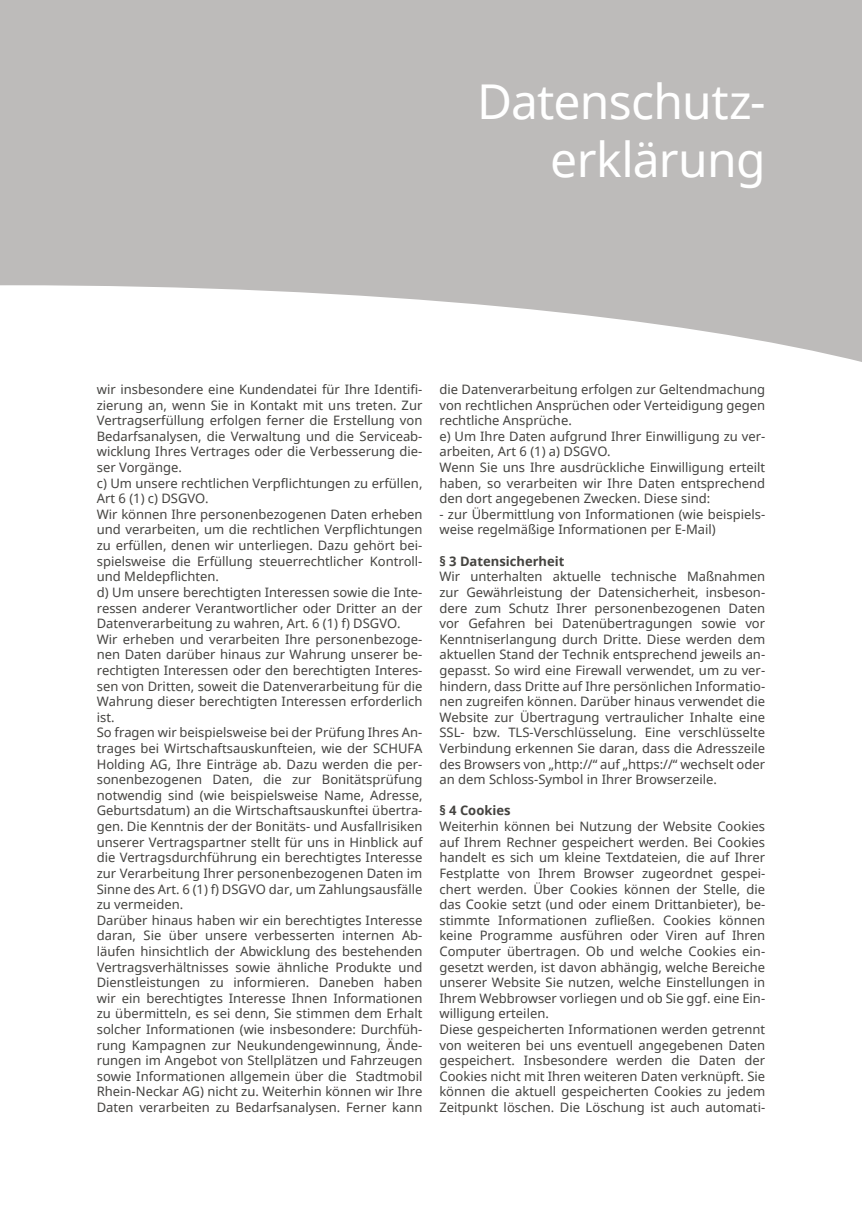
<style>
.page{position:relative;width:862px;height:1214px;background:#fff}
.page>*{position:absolute;margin:0;border:0;box-sizing:border-box;transform-origin:0 0}
.t1{font:48px/57.6px "Noto Sans";letter-spacing:-.015em;color:#fff;text-align:right}
.t2{font:13px/15.6px "Noto Sans";color:#444340}
.t3{font:700 13px "Noto Sans";color:#444340}
</style>
<div class="page">
<svg style="left:0;top:0;width:862px;height:362px;fill:#bdbbba"></svg>
<h1 class="t1" style="left:477px;top:72px;width:290px">Datenschutz&shy;erklärung</h1>
<p class="t2" style="left:97px;top:381px;width:327px">wir insbesondere eine Kundendatei für Ihre Identifi&shy;zierung an, wenn Sie in Kontakt mit uns treten. Zur Vertragserfüllung erfolgen ferner die Erstellung von Bedarfsanalysen, die Verwaltung und die Serviceab&shy;wicklung Ihres Vertrages oder die Verbesserung die&shy;ser Vorgänge.<br>c) Um unsere rechtlichen Verpflichtungen zu erfüllen, Art 6 (1) c) DSGVO.<br>Wir können Ihre personenbezogenen Daten erheben und verarbeiten, um die rechtlichen Verpflichtungen zu erfüllen, denen wir unterliegen. Dazu gehört bei&shy;spielsweise die Erfüllung steuerrechtlicher Kontroll&shy;und Meldepflichten.<br>d) Um unsere berechtigten Interessen sowie die Inte&shy;ressen anderer Verantwortlicher oder Dritter an der Datenverarbeitung zu wahren, Art. 6 (1) f) DSGVO.<br>Wir erheben und verarbeiten Ihre personenbezoge&shy;nen Daten darüber hinaus zur Wahrung unserer be&shy;rechtigten Interessen oder den berechtigten Interes&shy;sen von Dritten, soweit die Datenverarbeitung für die Wahrung dieser berechtigten Interessen erforderlich ist.<br>So fragen wir beispielsweise bei der Prüfung Ihres An&shy;trages bei Wirtschaftsauskunfteien, wie der SCHUFA Holding AG, Ihre Einträge ab. Dazu werden die per&shy;sonenbezogenen Daten, die zur Bonitätsprüfung notwendig sind (wie beispielsweise Name, Adresse, Geburtsdatum) an die Wirtschaftsauskunftei übertra&shy;gen. Die Kenntnis der der Bonitäts- und Ausfallrisiken unserer Vertragspartner stellt für uns in Hinblick auf die Vertragsdurchführung ein berechtigtes Interesse zur Verarbeitung Ihrer personenbezogenen Daten im Sinne des Art. 6 (1) f) DSGVO dar, um Zahlungsausfälle zu vermeiden.<br>Darüber hinaus haben wir ein berechtigtes Interesse daran, Sie über unsere verbesserten internen Ab&shy;läufen hinsichtlich der Abwicklung des bestehenden Vertragsverhältnisses sowie ähnliche Produkte und Dienstleistungen zu informieren. Daneben haben wir ein berechtigtes Interesse Ihnen Informationen zu übermitteln, es sei denn, Sie stimmen dem Erhalt solcher Informationen (wie insbesondere: Durchfüh&shy;rung Kampagnen zur Neukundengewinnung, Ände&shy;rungen im Angebot von Stellplätzen und Fahrzeugen sowie Informationen allgemein über die Stadtmobil Rhein-Neckar AG) nicht zu. Weiterhin können wir Ihre Daten verarbeiten zu Bedarfsanalysen. Ferner kann</p>
<p class="t2" style="left:439px;top:381px;width:327px">die Datenverarbeitung erfolgen zur Geltendmachung von rechtlichen Ansprüchen oder Verteidigung gegen rechtliche Ansprüche.<br>e) Um Ihre Daten aufgrund Ihrer Einwilligung zu ver&shy;arbeiten, Art 6 (1) a) DSGVO.<br>Wenn Sie uns Ihre ausdrückliche Einwilligung erteilt haben, so verarbeiten wir Ihre Daten entsprechend den dort angegebenen Zwecken. Diese sind:</p>
<p class="t2" style="left:439px;top:506px;width:327px">- zur Übermittlung von Informationen (wie beispiels&shy;weise regelmäßige Informationen per E-Mail)</p>
<p class="t3" style="left:439px;top:551px;width:126px">§ 3 Datensicherheit</p>
<p class="t2" style="left:439px;top:568px;width:327px;text-align:justify">Wir unterhalten aktuelle technische Maßnahmen zur Gewährleistung der Datensicherheit, insbeson&shy;dere zum Schutz Ihrer personenbezogenen Daten vor Gefahren bei Datenübertragungen sowie vor Kenntniserlangung durch Dritte. Diese werden dem aktuellen Stand der Technik entsprechend jeweils an&shy;gepasst. So wird eine Firewall verwendet, um zu ver&shy;hindern, dass Dritte auf Ihre persönlichen Informatio&shy;nen zugreifen können. Darüber hinaus verwendet die Website zur Übertragung vertraulicher Inhalte eine SSL- bzw. TLS-Verschlüsselung. Eine verschlüsselte Verbindung erkennen Sie daran, dass die Adresszeile des Browsers von „http://“ auf „https://“ wechselt oder an dem Schloss-Symbol in Ihrer Browserzeile.</p>
<p class="t3" style="left:439px;top:801px;width:73px">§ 4 Cookies</p>
<p class="t2" style="left:439px;top:818px;width:327px">Weiterhin können bei Nutzung der Website Cookies auf Ihrem Rechner gespeichert werden. Bei Cookies handelt es sich um kleine Textdateien, die auf Ihrer Festplatte von Ihrem Browser zugeordnet gespei&shy;chert werden. Über Cookies können der Stelle, die das Cookie setzt (und oder einem Drittanbieter), be&shy;stimmte Informationen zufließen. Cookies können keine Programme ausführen oder Viren auf Ihren Computer übertragen. Ob und welche Cookies ein&shy;gesetzt werden, ist davon abhängig, welche Bereiche unserer Website Sie nutzen, welche Einstellungen in Ihrem Webbrowser vorliegen und ob Sie ggf. eine Ein&shy;willigung erteilen.<br>Diese gespeicherten Informationen werden getrennt von weiteren bei uns eventuell angegebenen Daten gespeichert. Insbesondere werden die Daten der Cookies nicht mit Ihren weiteren Daten verknüpft. Sie können die aktuell gespeicherten Cookies zu jedem Zeitpunkt löschen. Die Löschung ist auch automati-</p>
</div>
